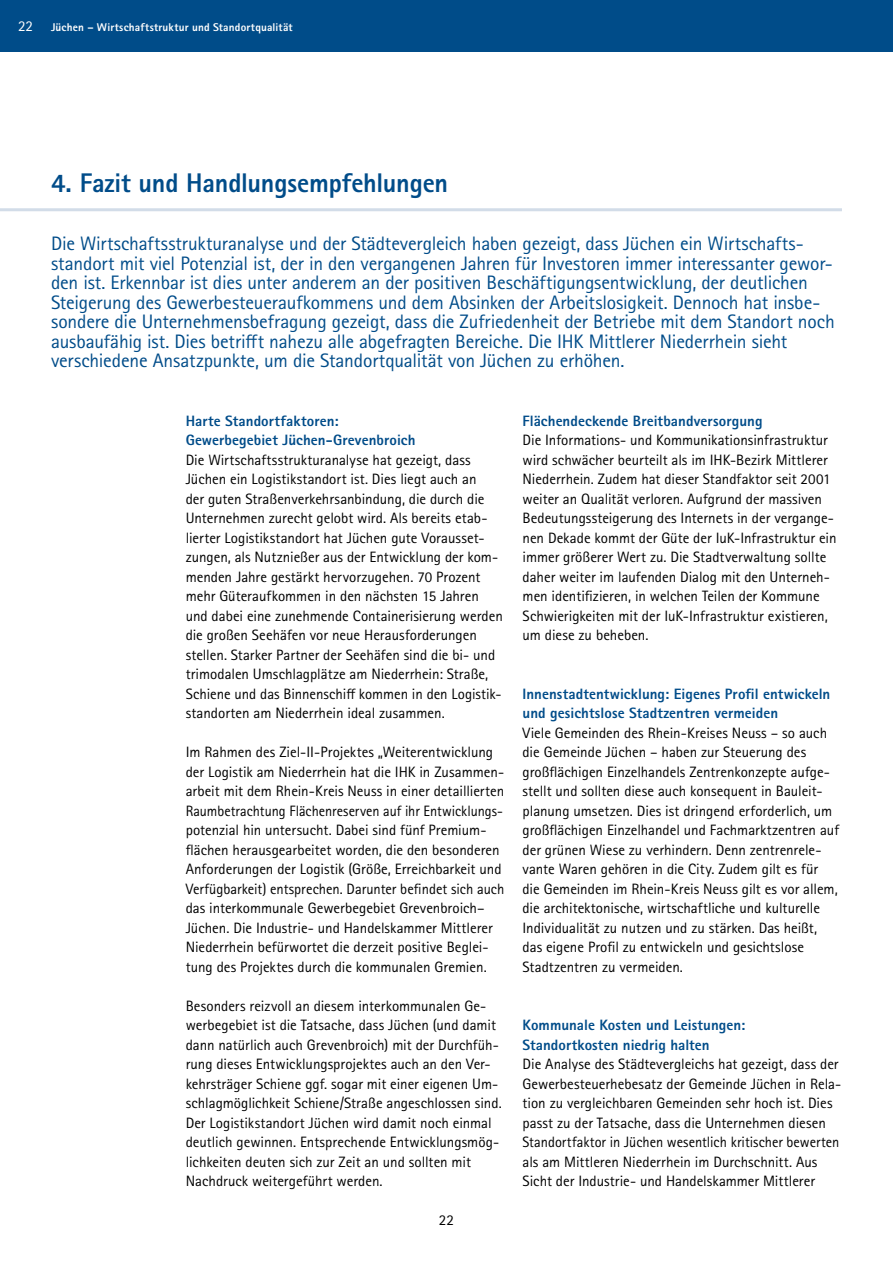
<style>
.page{position:relative;width:893px;height:1263px;background:#fff}
.page>*{position:absolute;margin:0;border:0;box-sizing:border-box;transform-origin:0 0}
.t1{font:800 27px "Rotis Sans Serif Pro";letter-spacing:-.005em;color:#004c89}
.t2{font:19.5px/19.5px "Rotis Sans Serif Pro";letter-spacing:-.01em;color:#004c89}
.t3{font:15px/19.5px "Rotis Sans Serif Pro";letter-spacing:-.005em;color:#000}
.t4{font:800 15px/19.5px "Rotis Sans Serif Pro";letter-spacing:.005em;color:#004c89}
.t5{font:800 11.25px "Rotis Sans Serif Pro";letter-spacing:.015em;color:#fff}
.s1{font-weight:400;font-size:15px}
</style>
<div class="page">
<div style="left:0;top:0;width:893px;height:51px;background:#004c89"></div>
<hr style="left:0;top:208px;width:842px;height:3px;background:#d2dce8">
<p class="t5" style="left:18px;top:20px;width:276px"><span class="s1">22</span> Jüchen – Wirtschaftstruktur und Standortqualität</p>
<h1 class="t1" style="left:51px;top:165px;width:399px">4. Fazit und Handlungsempfehlungen</h1>
<p class="t2" style="left:51px;top:234px;width:785px">Die Wirtschaftsstrukturanalyse und der Städtevergleich haben gezeigt, dass Jüchen ein Wirtschafts&shy;standort mit viel Potenzial ist, der in den vergangenen Jahren für Investoren immer interessanter gewor&shy;den ist. Erkennbar ist dies unter anderem an der positiven Beschäftigungsentwicklung, der deutlichen Steigerung des Gewerbesteueraufkommens und dem Absinken der Arbeitslosigkeit. Dennoch hat insbe&shy;sondere die Unternehmensbefragung gezeigt, dass die Zufriedenheit der Betriebe mit dem Standort noch ausbaufähig ist. Dies betrifft nahezu alle abgefragten Bereiche. Die IHK Mittlerer Niederrhein sieht verschiedene Ansatzpunkte, um die Standortqualität von Jüchen zu erhöhen.</p>
<p class="t4" style="left:186px;top:411px;width:231px">Harte Standortfaktoren:<br>Gewerbegebiet Jüchen-Grevenbroich</p>
<p class="t3" style="left:186px;top:450px;width:319px">Die Wirtschaftsstrukturanalyse hat gezeigt, dass Jüchen ein Logistikstandort ist. Dies liegt auch an<br>der guten Straßenverkehrsanbindung, die durch die Unternehmen zurecht gelobt wird. Als bereits etab&shy;lierter Logistikstandort hat Jüchen gute Vorausset&shy;zungen, als Nutznießer aus der Entwicklung der kom&shy;menden Jahre gestärkt hervorzugehen. 70 Prozent mehr Güteraufkommen in den nächsten 15 Jahren und dabei eine zunehmende Containerisierung werden die großen Seehäfen vor neue Herausforderungen stellen. Starker Partner der Seehäfen sind die bi- und trimodalen Umschlagplätze am Niederrhein: Straße, Schiene und das Binnenschiff kommen in den Logistik&shy;standorten am Niederrhein ideal zusammen.</p>
<p class="t3" style="left:186px;top:743px;width:320px">Im Rahmen des Ziel-II-Projektes „Weiterentwicklung der Logistik am Niederrhein hat die IHK in Zusammen&shy;arbeit mit dem Rhein-Kreis Neuss in einer detaillierten Raumbetrachtung Flächenreserven auf ihr Entwicklungs&shy;potenzial hin untersucht. Dabei sind fünf Premium&shy;flächen herausgearbeitet worden, die den besonderen Anforderungen der Logistik (Größe, Erreichbarkeit und Verfügbarkeit) entsprechen. Darunter befindet sich auch das interkommunale Gewerbegebiet Grevenbroich– Jüchen. Die Industrie- und Handelskammer Mittlerer Niederrhein befürwortet die derzeit positive Beglei&shy;tung des Projektes durch die kommunalen Gremien.</p>
<p class="t3" style="left:186px;top:996px;width:318px">Besonders reizvoll an diesem interkommunalen Ge&shy;werbegebiet ist die Tatsache, dass Jüchen (und damit dann natürlich auch Grevenbroich) mit der Durchfüh&shy;rung dieses Entwicklungsprojektes auch an den Ver&shy;kehrsträger Schiene ggf. sogar mit einer eigenen Um&shy;schlagmöglichkeit Schiene/Straße angeschlossen sind.<br>Der Logistikstandort Jüchen wird damit noch einmal deutlich gewinnen. Entsprechende Entwicklungsmög&shy;lichkeiten deuten sich zur Zeit an und sollten mit Nachdruck weitergeführt werden.</p>
<p class="t3" style="left:439px;top:1211px;width:16px">22</p>
<p class="t4" style="left:523px;top:411px;width:241px">Flächendeckende Breitbandversorgung</p>
<p class="t3" style="left:523px;top:431px;width:315px">Die Informations- und Kommunikationsinfrastruktur wird schwächer beurteilt als im IHK-Bezirk Mittlerer Niederrhein. Zudem hat dieser Standfaktor seit 2001 weiter an Qualität verloren. Aufgrund der massiven Bedeutungssteigerung des Internets in der vergange&shy;nen Dekade kommt der Güte der IuK-Infrastruktur ein immer größerer Wert zu. Die Stadtverwaltung sollte daher weiter im laufenden Dialog mit den Unterneh&shy;men identifizieren, in welchen Teilen der Kommune Schwierigkeiten mit der IuK-Infrastruktur existieren, um diese zu beheben.</p>
<p class="t4" style="left:523px;top:684px;width:309px">Innenstadtentwicklung: Eigenes Profil entwickeln und gesichtslose Stadtzentren vermeiden</p>
<p class="t3" style="left:523px;top:723px;width:318px">Viele Gemeinden des Rhein-Kreises Neuss – so auch die Gemeinde Jüchen – haben zur Steuerung des großflächigen Einzelhandels Zentrenkonzepte aufge&shy;stellt und sollten diese auch konsequent in Bauleit&shy;planung umsetzen. Dies ist dringend erforderlich, um großflächigen Einzelhandel und Fachmarktzentren auf der grünen Wiese zu verhindern. Denn zentrenrele&shy;vante Waren gehören in die City. Zudem gilt es für<br>die Gemeinden im Rhein-Kreis Neuss gilt es vor allem, die architektonische, wirtschaftliche und kulturelle Individualität zu nutzen und zu stärken. Das heißt, das eigene Profil zu entwickeln und gesichtslose Stadtzentren zu vermeiden.</p>
<p class="t4" style="left:523px;top:1015px;width:224px">Kommunale Kosten und Leistungen:<br>Standortkosten niedrig halten</p>
<p class="t3" style="left:523px;top:1055px;width:320px">Die Analyse des Städtevergleichs hat gezeigt, dass der Gewerbesteuerhebesatz der Gemeinde Jüchen in Rela&shy;tion zu vergleichbaren Gemeinden sehr hoch ist. Dies passt zu der Tatsache, dass die Unternehmen diesen Standortfaktor in Jüchen wesentlich kritischer bewerten als am Mittleren Niederrhein im Durchschnitt. Aus Sicht der Industrie- und Handelskammer Mittlerer</p>
</div>
